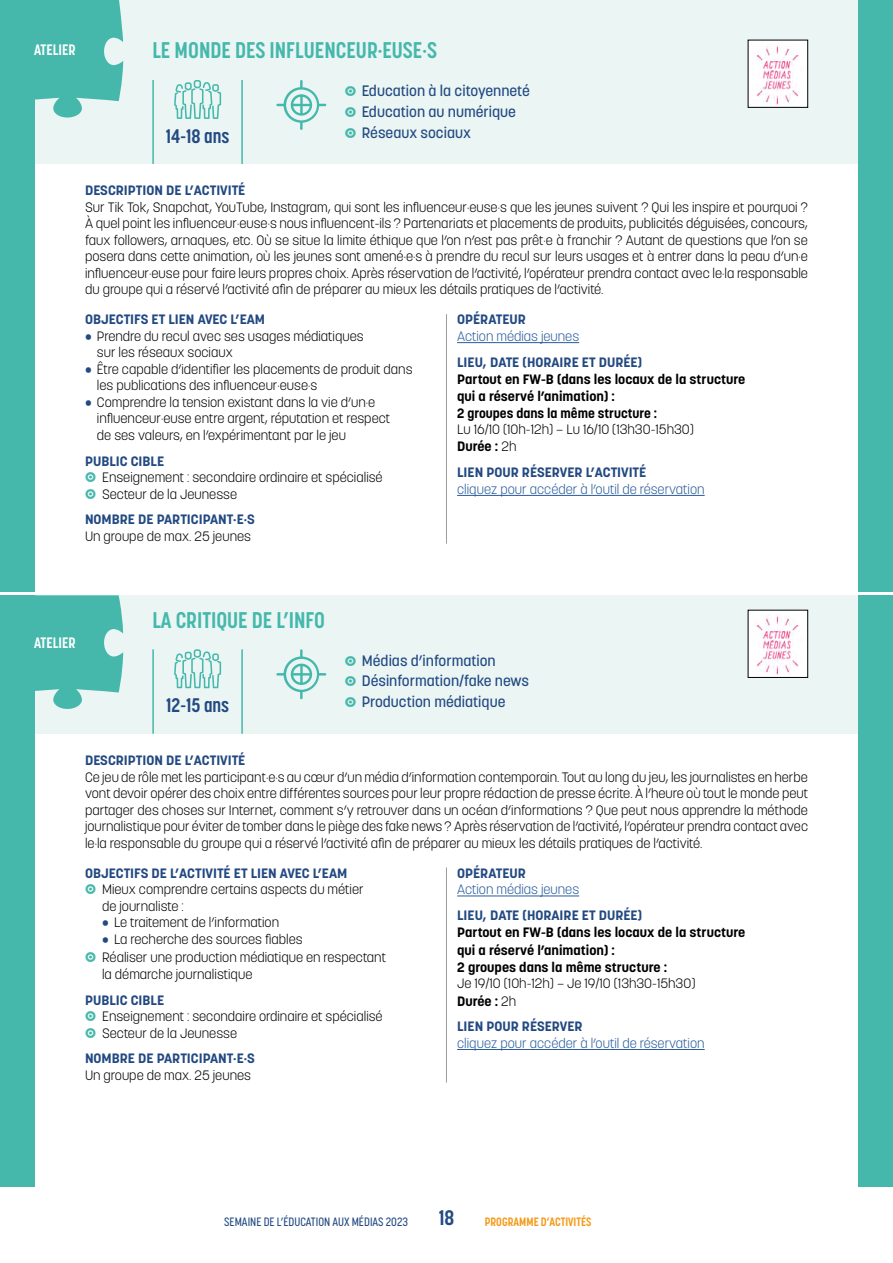
<style>
.page{position:relative;width:893px;height:1263px;background:#fff}
.page>*{position:absolute;margin:0;border:0;box-sizing:border-box;transform-origin:0 0}
.t1{font:700 22.5px "Korolev Condensed";color:#45b8ab}
.t2{font:700 21px "Korolev Condensed";color:#224981}
.t3{font:700 19.5px "Korolev Condensed";color:#224981}
.t4{font:500 15px/20.9px "Korolev";color:#224981}
.t5{font:700 15px "Korolev Condensed";color:#fff}
.t6{font:300 13.5px/16.5px "Korolev";color:#000}
.t7{font:700 13.5px "Korolev";color:#224981;scale:1.05 1}
.t8{font:700 13.5px/17.2px "Korolev";color:#000;scale:1.05 1}
.t9{font:300 13.5px "Korolev";color:#275b9b}
.t10{font:500 12px "Korolev Condensed";color:#224981}
.t11{font:700 12px "Korolev Condensed";color:#f59916}
.s1{font-family:"digitalgeometric";font-weight:700;font-size:13.5px;color:#45b8ab}
.s2{color:#224981}
.s3{font-weight:700;color:#224981}
.s4{font-family:"digitalgeometric";font-weight:700;color:#45b8ab}
.s5{font-weight:700}
</style>
<div class="page">
<div style="left:0;top:0;width:893px;height:164px;background:#eaf5f4"></div>
<div style="left:0;top:595px;width:893px;height:139px;background:#eaf5f4"></div>
<svg style="left:174px;top:80px;width:47px;height:39px"></svg>
<svg style="left:174px;top:649px;width:47px;height:39px"></svg>
<hr style="left:241px;top:80px;width:2px;height:84px;background:#45b8ab">
<hr style="left:152px;top:80px;width:2px;height:84px;background:#45b8ab">
<hr style="left:241px;top:649px;width:2px;height:85px;background:#45b8ab">
<hr style="left:152px;top:649px;width:2px;height:85px;background:#45b8ab">
<svg style="left:276px;top:80px;width:50px;height:50px"></svg>
<svg style="left:276px;top:649px;width:50px;height:50px"></svg>
<div style="left:0;top:0;width:34px;height:591px;background:#45b8ab"></div>
<div style="left:0;top:595px;width:34px;height:591px;background:#45b8ab"></div>
<div style="left:859px;top:0;width:34px;height:591px;background:#45b8ab"></div>
<div style="left:859px;top:595px;width:34px;height:591px;background:#45b8ab"></div>
<svg style="left:34px;top:0;width:89px;height:118px"></svg>
<svg style="left:34px;top:595px;width:89px;height:114px"></svg>
<hr style="left:457px;top:896px;width:122px;height:1px;background:#275b9b">
<hr style="left:457px;top:1049px;width:248px;height:1px;background:#275b9b">
<hr style="left:446px;top:867px;width:1px;height:215px;background:#9d9d9c">
<hr style="left:457px;top:342px;width:122px;height:1px;background:#275b9b">
<hr style="left:457px;top:495px;width:248px;height:1px;background:#275b9b">
<hr style="left:446px;top:314px;width:1px;height:230px;background:#9d9d9c">
<img style="left:750px;top:612px;width:56px;height:64px">
<div style="left:748px;top:610px;width:60px;height:68px;border:1px solid #000"></div>
<img style="left:750px;top:42px;width:56px;height:64px">
<div style="left:748px;top:40px;width:60px;height:68px;border:1px solid #000"></div>
<p class="t5" style="left:34px;top:41px;width:43px">ATELIER</p>
<h1 class="t1" style="left:152px;top:37px;width:286px">LE MONDE DES INFLUENCEUR·EUSE·S</h1>
<h3 class="t3" style="left:166px;top:125px;width:65px">14-18 ans</h3>
<p class="t4" style="left:345px;top:81px;width:187px"><span class="s1">O</span> Education à la citoyenneté<br><span class="s1">O</span> Education au numérique<br><span class="s1">O</span> Réseaux sociaux</p>
<p class="t7" style="left:85px;top:182px;width:154px">DESCRIPTION DE L’ACTIVITÉ</p>
<p class="t6" style="left:85px;top:199px;width:724px;text-align:justify">Sur Tik Tok, Snapchat, YouTube, Instagram, qui sont les influenceur·euse·s que les jeunes suivent ? Qui les inspire et pourquoi ?<br>À quel point les influenceur·euse·s nous influencent-ils ? Partenariats et placements de produits, publicités déguisées, concours, faux followers, arnaques, etc. Où se situe la limite éthique que l’on n’est pas prêt·e à franchir ? Autant de questions que l’on se posera dans cette animation, où les jeunes sont amené·e·s à prendre du recul sur leurs usages et à entrer dans la peau d’un·e influenceur·euse pour faire leurs propres choix. Après réservation de l’activité, l’opérateur prendra contact avec le·la responsable du groupe qui a réservé l’activité afin de préparer au mieux les détails pratiques de l’activité.</p>
<p class="t7" style="left:85px;top:311px;width:173px">OBJECTIFS ET LIEN AVEC L’EAM</p>
<p class="t6" style="left:97px;top:328px;width:268px;text-indent:-12px"><span class="s2">•</span> Prendre du recul avec ses usages médiatiques sur les réseaux sociaux</p>
<p class="t6" style="left:97px;top:361px;width:317px;text-indent:-12px"><span class="s2">•</span> Être capable d’identifier les placements de produit dans les publications des influenceur·euse·s</p>
<p class="t6" style="left:97px;top:394px;width:295px;text-indent:-12px"><span class="s2">•</span> Comprendre la tension existant dans la vie d’un·e influenceur·euse entre argent, réputation et respect de ses valeurs, en l’expérimentant par le jeu</p>
<p class="t6" style="left:85px;top:453px;width:299px"><span class="s3">PUBLIC CIBLE<br></span><span class="s4">O</span> Enseignement : secondaire ordinaire et spécialisé<br><span class="s4">O</span> Secteur de la Jeunesse</p>
<p class="t7" style="left:85px;top:511px;width:163px">NOMBRE DE PARTICIPANT·E·S</p>
<p class="t6" style="left:85px;top:528px;width:167px">Un groupe de max. 25 jeunes</p>
<p class="t7" style="left:457px;top:311px;width:67px">OPÉRATEUR</p>
<p class="t9" style="left:457px;top:328px;width:124px">Action médias jeunes</p>
<p class="t7" style="left:457px;top:353px;width:178px">LIEU, DATE (HORAIRE ET DURÉE)</p>
<p class="t8" style="left:457px;top:371px;width:276px;line-height:16.8px">Partout en FW-B (dans les locaux de la structure qui a réservé l’animation) :<br>2 groupes dans la même structure :</p>
<p class="t6" style="left:457px;top:421px;width:238px;line-height:17.2px">Lu 16/10 (10h-12h) – Lu 16/10 (13h30-15h30)<br><span class="s5">Durée :</span> 2h</p>
<p class="t7" style="left:457px;top:464px;width:182px">LIEN POUR RÉSERVER L’ACTIVITÉ</p>
<p class="t9" style="left:457px;top:480px;width:249px">cliquez pour accéder à l’outil de réservation</p>
<p class="t5" style="left:34px;top:634px;width:43px">ATELIER</p>
<h1 class="t1" style="left:152px;top:607px;width:174px">LA CRITIQUE DE L’INFO</h1>
<h3 class="t3" style="left:166px;top:694px;width:65px">12-15 ans</h3>
<p class="t4" style="left:345px;top:650px;width:186px"><span class="s1">O</span> Médias d’information<br><span class="s1">O</span> Désinformation/fake news<br><span class="s1">O</span> Production médiatique</p>
<p class="t7" style="left:85px;top:752px;width:154px">DESCRIPTION DE L’ACTIVITÉ</p>
<p class="t6" style="left:85px;top:769px;width:725px;text-align:justify">Ce jeu de rôle met les participant·e·s au cœur d’un média d’information contemporain. Tout au long du jeu, les journalistes en herbe vont devoir opérer des choix entre différentes sources pour leur propre rédaction de presse écrite. À l’heure où tout le monde peut partager des choses sur Internet, comment s’y retrouver dans un océan d’informations ? Que peut nous apprendre la méthode journalistique pour éviter de tomber dans le piège des fake news ? Après réservation de l’activité, l’opérateur prendra contact avec le·la responsable du groupe qui a réservé l’activité afin de préparer au mieux les détails pratiques de l’activité.</p>
<p class="t7" style="left:85px;top:864px;width:251px">OBJECTIFS DE L’ACTIVITÉ ET LIEN AVEC L’EAM</p>
<p class="t6" style="left:85px;top:881px;width:280px"><span class="s4">O</span> Mieux comprendre certains aspects du métier</p>
<p class="t6" style="left:102px;top:898px;width:83px">de journaliste :</p>
<p class="t6" style="left:102px;top:914px;width:179px"><span class="s2">•</span> Le traitement de l’information</p>
<p class="t6" style="left:85px;top:930px;width:302px;line-height:18.6px;text-indent:17px"><span class="s2">•</span> La recherche des sources fiables<br><span class="s4">O</span> Réaliser une production médiatique en respectant</p>
<p class="t6" style="left:102px;top:966px;width:152px">la démarche journalistique</p>
<p class="t6" style="left:85px;top:992px;width:299px"><span class="s3">PUBLIC CIBLE<br></span><span class="s4">O</span> Enseignement : secondaire ordinaire et spécialisé<br><span class="s4">O</span> Secteur de la Jeunesse</p>
<p class="t7" style="left:85px;top:1050px;width:163px">NOMBRE DE PARTICIPANT·E·S</p>
<p class="t6" style="left:85px;top:1067px;width:167px">Un groupe de max. 25 jeunes</p>
<p class="t7" style="left:457px;top:864px;width:67px">OPÉRATEUR</p>
<p class="t9" style="left:457px;top:881px;width:124px">Action médias jeunes</p>
<p class="t7" style="left:457px;top:907px;width:178px">LIEU, DATE (HORAIRE ET DURÉE)</p>
<p class="t8" style="left:457px;top:924px;width:276px">Partout en FW-B (dans les locaux de la structure qui a réservé l’animation) :<br>2 groupes dans la même structure :</p>
<p class="t6" style="left:457px;top:975px;width:240px;line-height:17.2px">Je 19/10 (10h-12h) – Je 19/10 (13h30-15h30)<br><span class="s5">Durée :</span> 2h</p>
<p class="t7" style="left:457px;top:1018px;width:121px">LIEN POUR RÉSERVER</p>
<p class="t9" style="left:457px;top:1034px;width:249px">cliquez pour accéder à l’outil de réservation</p>
<p class="t10" style="left:224px;top:1214px;width:185px">SEMAINE DE L’ÉDUCATION AUX MÉDIAS 2023</p>
<h2 class="t2" style="left:439px;top:1205px;width:17px">18</h2>
<p class="t11" style="left:485px;top:1215px;width:108px">PROGRAMME D’ACTIVITÉS</p>
</div>
